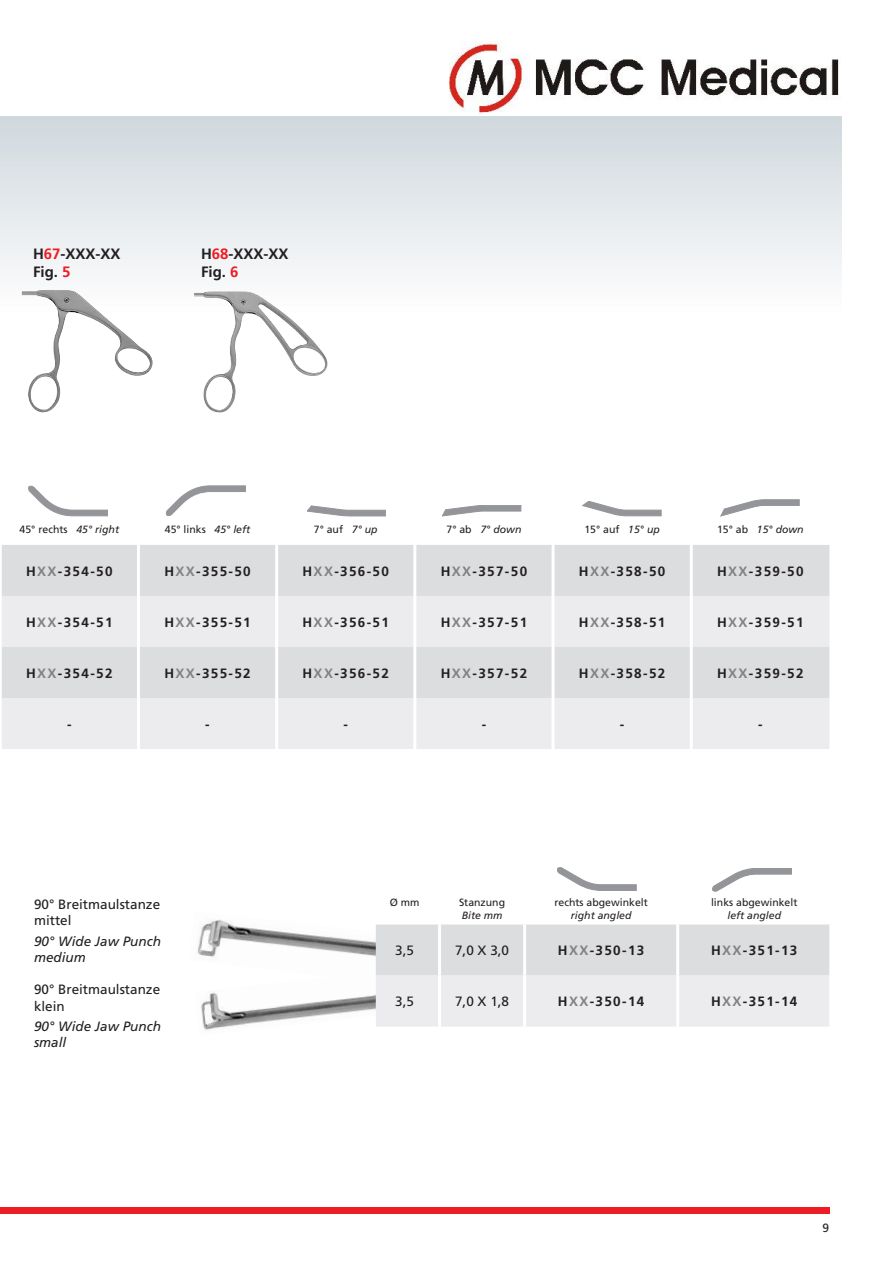
<style>
.page{position:relative;width:893px;height:1263px;background:#fff}
.page>*{position:absolute;margin:0;border:0;box-sizing:border-box;transform-origin:0 0}
.t1{font:700 15px "Frutiger";color:#231f20}
.t2{font:700 13.5px "Frutiger";letter-spacing:.1em;color:#231f20}
.t3{font:13.5px "Frutiger";color:#231f20}
.t4{font:italic 13.5px "Frutiger";color:#231f20}
.t5{font:12px "Frutiger";color:#231f20}
.t6{font:10.5px "Frutiger";color:#231f20}
.t7{font:italic 10.5px "Frutiger";color:#231f20}
.s1{color:#ee1d23}
.s2{font-style:italic}
.s3{font-style:normal}
.s4{color:#808285}
</style>
<div class="page">
<div style="left:0;top:117px;width:842px;height:200px;background:linear-gradient(to bottom,#cfd8dd,#fff)"></div>
<div style="left:0;top:1208px;width:829px;height:6px;background:#ee1d23"></div>
<svg style="left:557px;top:867px;width:79px;height:23px"></svg>
<svg style="left:712px;top:868px;width:80px;height:24px"></svg>
<svg style="left:28px;top:486px;width:80px;height:30px"></svg>
<svg style="left:166px;top:486px;width:79px;height:30px"></svg>
<svg style="left:307px;top:506px;width:79px;height:10px"></svg>
<svg style="left:442px;top:505px;width:79px;height:11px"></svg>
<svg style="left:583px;top:501px;width:78px;height:15px"></svg>
<svg style="left:721px;top:500px;width:78px;height:16px"></svg>
<img style="left:197px;top:919px;width:179px;height:38px">
<img style="left:201px;top:992px;width:202px;height:38px">
<div style="left:2px;top:545px;width:827px;height:51px;background:#dcdddf"></div>
<svg style="left:2px;top:596px;width:827px;height:153px;background:#e6e7e9"></svg>
<hr style="left:137px;top:545px;width:3px;height:51px;background:#fff">
<hr style="left:275px;top:545px;width:3px;height:51px;background:#fff">
<hr style="left:413px;top:545px;width:3px;height:51px;background:#fff">
<hr style="left:552px;top:545px;width:3px;height:51px;background:#fff">
<hr style="left:690px;top:545px;width:3px;height:51px;background:#fff">
<hr style="left:137px;top:596px;width:3px;height:51px;background:#fff">
<hr style="left:275px;top:596px;width:3px;height:51px;background:#fff">
<hr style="left:413px;top:596px;width:3px;height:51px;background:#fff">
<hr style="left:552px;top:596px;width:3px;height:51px;background:#fff">
<hr style="left:690px;top:596px;width:3px;height:51px;background:#fff">
<hr style="left:137px;top:647px;width:3px;height:51px;background:#fff">
<hr style="left:275px;top:647px;width:3px;height:51px;background:#fff">
<hr style="left:413px;top:647px;width:3px;height:51px;background:#fff">
<hr style="left:552px;top:647px;width:3px;height:51px;background:#fff">
<hr style="left:690px;top:647px;width:3px;height:51px;background:#fff">
<hr style="left:137px;top:698px;width:3px;height:51px;background:#fff">
<hr style="left:275px;top:698px;width:3px;height:51px;background:#fff">
<hr style="left:413px;top:698px;width:3px;height:51px;background:#fff">
<hr style="left:552px;top:698px;width:3px;height:51px;background:#fff">
<hr style="left:690px;top:698px;width:3px;height:51px;background:#fff">
<svg style="left:376px;top:924px;width:453px;height:102px;background:#e4e4e6"></svg>
<hr style="left:438px;top:924px;width:3px;height:51px;background:#fff">
<hr style="left:523px;top:924px;width:3px;height:51px;background:#fff">
<hr style="left:676px;top:924px;width:3px;height:51px;background:#fff">
<hr style="left:438px;top:975px;width:3px;height:51px;background:#fff">
<hr style="left:523px;top:975px;width:3px;height:51px;background:#fff">
<hr style="left:676px;top:975px;width:3px;height:51px;background:#fff">
<img style="left:22px;top:290px;width:131px;height:123px">
<img style="left:194px;top:291px;width:135px;height:122px">
<img style="left:450px;top:42px;width:389px;height:71px">
<p class="t1" style="left:33px;top:245px;width:89px">H<span class="s1">67</span>-XXX-XX</p>
<p class="t1" style="left:201px;top:245px;width:89px">H<span class="s1">68</span>-XXX-XX</p>
<p class="t1" style="left:33px;top:263px;width:39px">Fig. <span class="s1">5</span></p>
<p class="t1" style="left:201px;top:263px;width:39px">Fig. <span class="s1">6</span></p>
<p class="t6" style="left:20px;top:523px;width:101px">45° rechts <span class="s2">45° right</span></p>
<p class="t6" style="left:165px;top:523px;width:87px">45° links <span class="s2">45° left</span></p>
<p class="t6" style="left:314px;top:523px;width:65px">7° auf <span class="s2">7° up</span></p>
<p class="t7" style="left:446px;top:523px;width:76px"><span class="s3">7° ab</span> 7° down</p>
<p class="t6" style="left:584px;top:523px;width:77px">15° auf <span class="s2">15° up</span></p>
<p class="t7" style="left:717px;top:523px;width:88px"><span class="s3">15° ab</span> 15° down</p>
<p class="t2" style="left:26px;top:563px;width:88px">H<span class="s4">XX</span>-354-50</p>
<p class="t2" style="left:164px;top:563px;width:88px">H<span class="s4">XX</span>-355-50</p>
<p class="t2" style="left:303px;top:563px;width:88px">H<span class="s4">XX</span>-356-50</p>
<p class="t2" style="left:441px;top:563px;width:88px">H<span class="s4">XX</span>-357-50</p>
<p class="t2" style="left:579px;top:563px;width:88px">H<span class="s4">XX</span>-358-50</p>
<p class="t2" style="left:717px;top:563px;width:88px">H<span class="s4">XX</span>-359-50</p>
<p class="t2" style="left:26px;top:614px;width:88px">H<span class="s4">XX</span>-354-51</p>
<p class="t2" style="left:164px;top:614px;width:88px">H<span class="s4">XX</span>-355-51</p>
<p class="t2" style="left:303px;top:614px;width:88px">H<span class="s4">XX</span>-356-51</p>
<p class="t2" style="left:441px;top:614px;width:88px">H<span class="s4">XX</span>-357-51</p>
<p class="t2" style="left:579px;top:614px;width:88px">H<span class="s4">XX</span>-358-51</p>
<p class="t2" style="left:717px;top:614px;width:88px">H<span class="s4">XX</span>-359-51</p>
<p class="t2" style="left:26px;top:665px;width:88px">H<span class="s4">XX</span>-354-52</p>
<p class="t2" style="left:164px;top:665px;width:88px">H<span class="s4">XX</span>-355-52</p>
<p class="t2" style="left:303px;top:665px;width:88px">H<span class="s4">XX</span>-356-52</p>
<p class="t2" style="left:441px;top:665px;width:88px">H<span class="s4">XX</span>-357-52</p>
<p class="t2" style="left:579px;top:665px;width:88px">H<span class="s4">XX</span>-358-52</p>
<p class="t2" style="left:717px;top:665px;width:88px">H<span class="s4">XX</span>-359-52</p>
<p class="t2" style="left:67px;top:716px;width:6px">-</p>
<p class="t2" style="left:205px;top:716px;width:6px">-</p>
<p class="t2" style="left:343px;top:716px;width:6px">-</p>
<p class="t2" style="left:482px;top:716px;width:6px">-</p>
<p class="t2" style="left:620px;top:716px;width:6px">-</p>
<p class="t2" style="left:758px;top:716px;width:6px">-</p>
<p class="t3" style="left:34px;top:896px;width:128px">90° Breitmaulstanze</p>
<p class="t3" style="left:34px;top:913px;width:39px">mittel</p>
<p class="t4" style="left:34px;top:933px;width:128px">90° Wide Jaw Punch</p>
<p class="t4" style="left:34px;top:949px;width:53px">medium</p>
<p class="t3" style="left:34px;top:982px;width:128px">90° Breitmaulstanze</p>
<p class="t3" style="left:34px;top:998px;width:32px">klein</p>
<p class="t4" style="left:34px;top:1018px;width:128px">90° Wide Jaw Punch</p>
<p class="t4" style="left:34px;top:1034px;width:34px">small</p>
<p class="t6" style="left:390px;top:896px;width:31px">Ø mm</p>
<p class="t6" style="left:459px;top:896px;width:48px">Stanzung</p>
<p class="t7" style="left:462px;top:909px;width:42px">Bite mm</p>
<p class="t6" style="left:554px;top:896px;width:95px">rechts abgewinkelt</p>
<p class="t7" style="left:571px;top:909px;width:62px">right angled</p>
<p class="t6" style="left:711px;top:896px;width:88px">links abgewinkelt</p>
<p class="t7" style="left:727px;top:909px;width:55px">left angled</p>
<p class="t3" style="left:395px;top:943px;width:20px">3,5</p>
<p class="t3" style="left:455px;top:943px;width:56px">7,0 X 3,0</p>
<p class="t2" style="left:558px;top:943px;width:88px">H<span class="s4">XX</span>-350-13</p>
<p class="t2" style="left:711px;top:943px;width:88px">H<span class="s4">XX</span>-351-13</p>
<p class="t3" style="left:395px;top:994px;width:20px">3,5</p>
<p class="t3" style="left:455px;top:994px;width:56px">7,0 X 1,8</p>
<p class="t2" style="left:558px;top:994px;width:88px">H<span class="s4">XX</span>-350-14</p>
<p class="t2" style="left:711px;top:994px;width:88px">H<span class="s4">XX</span>-351-14</p>
<p class="t5" style="left:822px;top:1220px;width:8px">9</p>
</div>
